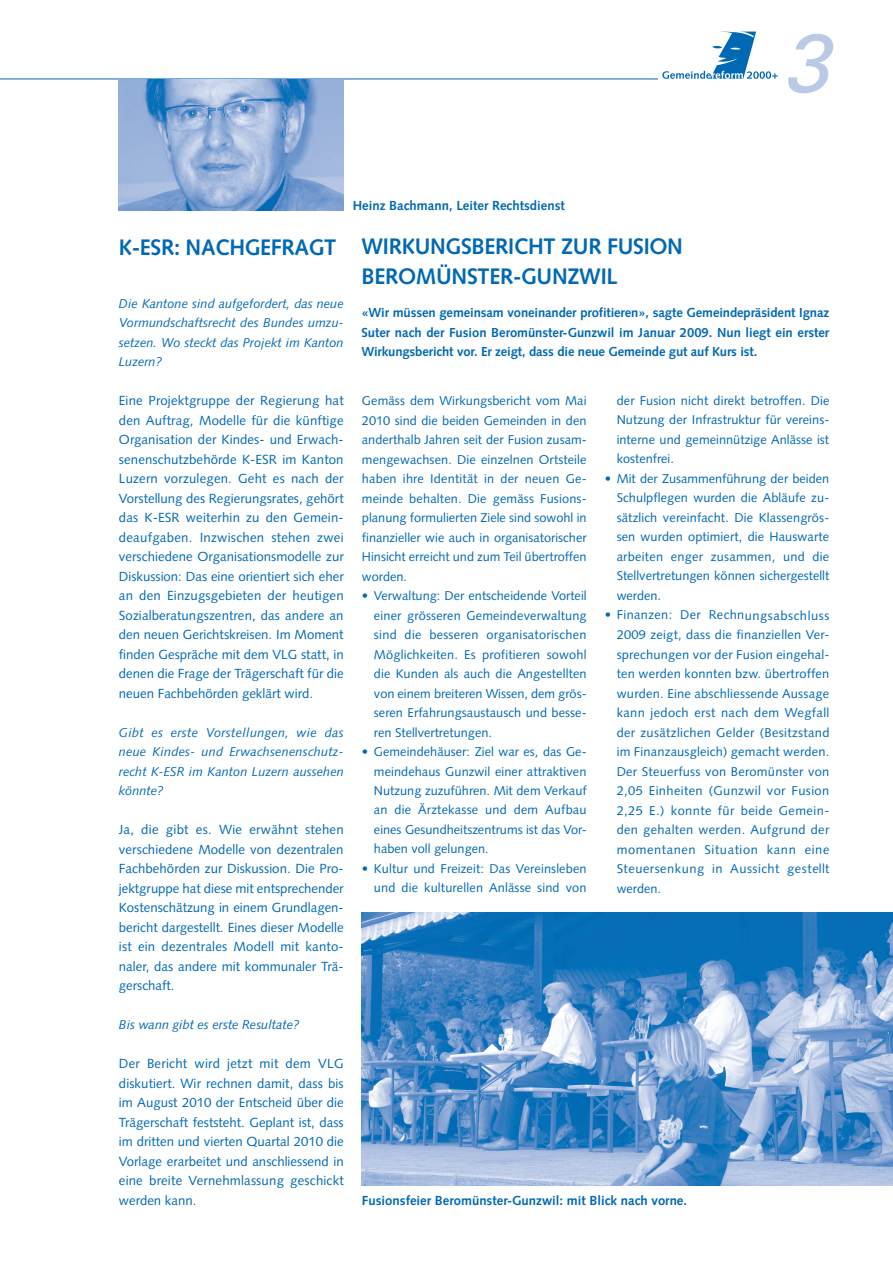
<style>
.page{position:relative;width:893px;height:1263px;background:#fff}
.page>*{position:absolute;margin:0;border:0;box-sizing:border-box;transform-origin:0 0}
.t1{font:italic 82.5px "Univers";color:#b9c9e6}
.t2{font:700 22.5px/30px "Syntax";letter-spacing:-.015em;color:#0168b3}
.t3{font:13.2px/19.5px "Syntax";color:#0168b3;text-align:justify}
.t4{font:700 13.2px "Syntax";color:#0168b3}
.t5{font:700 13.05px/19.5px "Syntax";letter-spacing:-.005em;color:#0168b3;text-align:justify}
.t6{font:12.75px/19.5px "Syntax";letter-spacing:.005em;color:#0168b3;text-align:justify}
.t7{font:italic 12.75px/19.5px "Syntax";color:#0168b3;text-align:justify}
</style>
<div class="page">
<hr style="left:0;top:79px;width:760px;height:1px;background:#0168b3">
<div style="left:658px;top:0;width:125px;height:118px;background:#fff"></div>
<svg style="left:662px;top:31px;width:116px;height:48px"></svg>
<img style="left:119px;top:80px;width:225px;height:130px">
<img style="left:362px;top:912px;width:531px;height:273px">
<h1 class="t1" style="left:782px;top:11px;width:47px">3</h1>
<p class="t4" style="left:353px;top:198px;width:214px">Heinz Bachmann, Leiter Rechtsdienst</p>
<h2 class="t2" style="left:119px;top:232px;width:219px">K-ESR: Nachgefragt</h2>
<p class="t7" style="left:119px;top:293px;width:226px">Die Kantone sind aufgefordert, das neue Vormundschaftsrecht des Bundes umzu&shy;setzen. Wo steckt das Projekt im Kanton Luzern?</p>
<p class="t3" style="left:119px;top:391px;width:226px">Eine Projektgruppe der Regierung hat den Auftrag, Modelle für die künftige Organisation der Kindes- und Erwach&shy;senenschutzbehörde K-ESR im Kanton Luzern vorzulegen. Geht es nach der Vorstellung des Regierungsrates, gehört das K-ESR weiterhin zu den Gemein&shy;deaufgaben. Inzwischen stehen zwei verschiedene Organisationsmodelle zur Diskussion: Das eine orientiert sich eher an den Einzugsgebieten der heutigen Sozialberatungszentren, das andere an den neuen Gerichtskreisen. Im Moment finden Gespräche mit dem VLG statt, in denen die Frage der Trägerschaft für die neuen Fachbehörden geklärt wird.</p>
<p class="t7" style="left:119px;top:722px;width:226px">Gibt es erste Vorstellungen, wie das neue Kindes- und Erwachsenenschutz&shy;recht K-ESR im Kanton Luzern aussehen könnte?</p>
<p class="t3" style="left:119px;top:820px;width:226px">Ja, die gibt es. Wie erwähnt stehen verschiedene Modelle von dezentralen Fachbehörden zur Diskussion. Die Pro&shy;jektgruppe hat diese mit entsprechender Kostenschätzung in einem Grundlagen&shy;bericht dargestellt. Eines dieser Modelle ist ein dezentrales Modell mit kanto&shy;naler, das andere mit kommunaler Trä&shy;gerschaft.</p>
<p class="t7" style="left:119px;top:1015px;width:182px">Bis wann gibt es erste Resultate?</p>
<p class="t3" style="left:119px;top:1054px;width:226px">Der Bericht wird jetzt mit dem VLG diskutiert. Wir rechnen damit, dass bis im August 2010 der Entscheid über die Trägerschaft feststeht. Geplant ist, dass im dritten und vierten Quartal 2010 die Vorlage erarbeitet und anschliessend in eine breite Vernehmlassung geschickt werden kann.</p>
<h2 class="t2" style="left:361px;top:231px;width:323px">Wirkungsbericht zur Fusion<br>Beromünster-Gunzwil</h2>
<p class="t5" style="left:361px;top:303px;width:469px">«Wir müssen gemeinsam voneinander profitieren», sagte Gemeindepräsident Ignaz Suter nach der Fusion Beromünster-Gunzwil im Januar 2009. Nun liegt ein erster Wirkungsbericht vor. Er zeigt, dass die neue Gemeinde gut auf Kurs ist.</p>
<p class="t6" style="left:362px;top:391px;width:226px">Gemäss dem Wirkungsbericht vom Mai 2010 sind die beiden Gemeinden in den anderthalb Jahren seit der Fusion zusam&shy;mengewachsen. Die einzelnen Ortsteile haben ihre Identität in der neuen Ge&shy;meinde behalten. Die gemäss Fusions&shy;planung formulierten Ziele sind sowohl in finanzieller wie auch in organisatorischer Hinsicht erreicht und zum Teil übertroffen worden.</p>
<p class="t6" style="left:374px;top:586px;width:214px;text-indent:-12px">• Verwaltung: Der entscheidende Vorteil einer grösseren Gemeindeverwaltung sind die besseren organisatorischen Möglichkeiten. Es profitieren sowohl die Kunden als auch die Angestellten von einem breiteren Wissen, dem grös&shy;seren Erfahrungsaustausch und besse&shy;ren Stellvertretungen.</p>
<p class="t6" style="left:374px;top:742px;width:214px;text-indent:-12px">• Gemeindehäuser: Ziel war es, das Ge&shy;meindehaus Gunzwil einer attraktiven Nutzung zuzuführen. Mit dem Verkauf an die Ärztekasse und dem Aufbau eines Gesundheitszentrums ist das Vor&shy;haben voll gelungen.</p>
<p class="t6" style="left:362px;top:859px;width:226px;text-align:right">• Kultur und Freizeit: Das Vereinsleben und die kulturellen Anlässe sind von</p>
<p class="t6" style="left:617px;top:391px;width:214px;text-align:left">der Fusion nicht direkt betroffen. Die<br>Nutzung der Infrastruktur für vereins&shy;interne und gemeinnützige Anlässe ist kostenfrei.</p>
<p class="t6" style="left:617px;top:469px;width:214px;text-indent:-12px">• Mit der Zusammenführung der beiden Schulpflegen wurden die Abläufe zu&shy;sätzlich vereinfacht. Die Klassengrös&shy;sen wurden optimiert, die Hauswarte arbeiten enger zusammen, und die Stellvertretungen können sichergestellt werden.</p>
<p class="t6" style="left:617px;top:605px;width:214px;text-indent:-12px">• Finanzen: Der Rechnungsabschluss 2009 zeigt, dass die finanziellen Ver&shy;sprechungen vor der Fusion eingehal&shy;ten werden konnten bzw. übertroffen wurden. Eine abschliessende Aussage kann jedoch erst nach dem Wegfall der zusätzlichen Gelder (Besitzstand im Finanzausgleich) gemacht werden.<br>Der Steuerfuss von Beromünster von 2,05 Einheiten (Gunzwil vor Fusion 2,25 E.) konnte für beide Gemein&shy;den gehalten werden. Aufgrund der momentanen Situation kann eine Steuersenkung in Aussicht gestellt werden.</p>
<p class="t4" style="left:362px;top:1192px;width:327px">Fusionsfeier Beromünster-Gunzwil: mit Blick nach vorne.</p>
</div>
